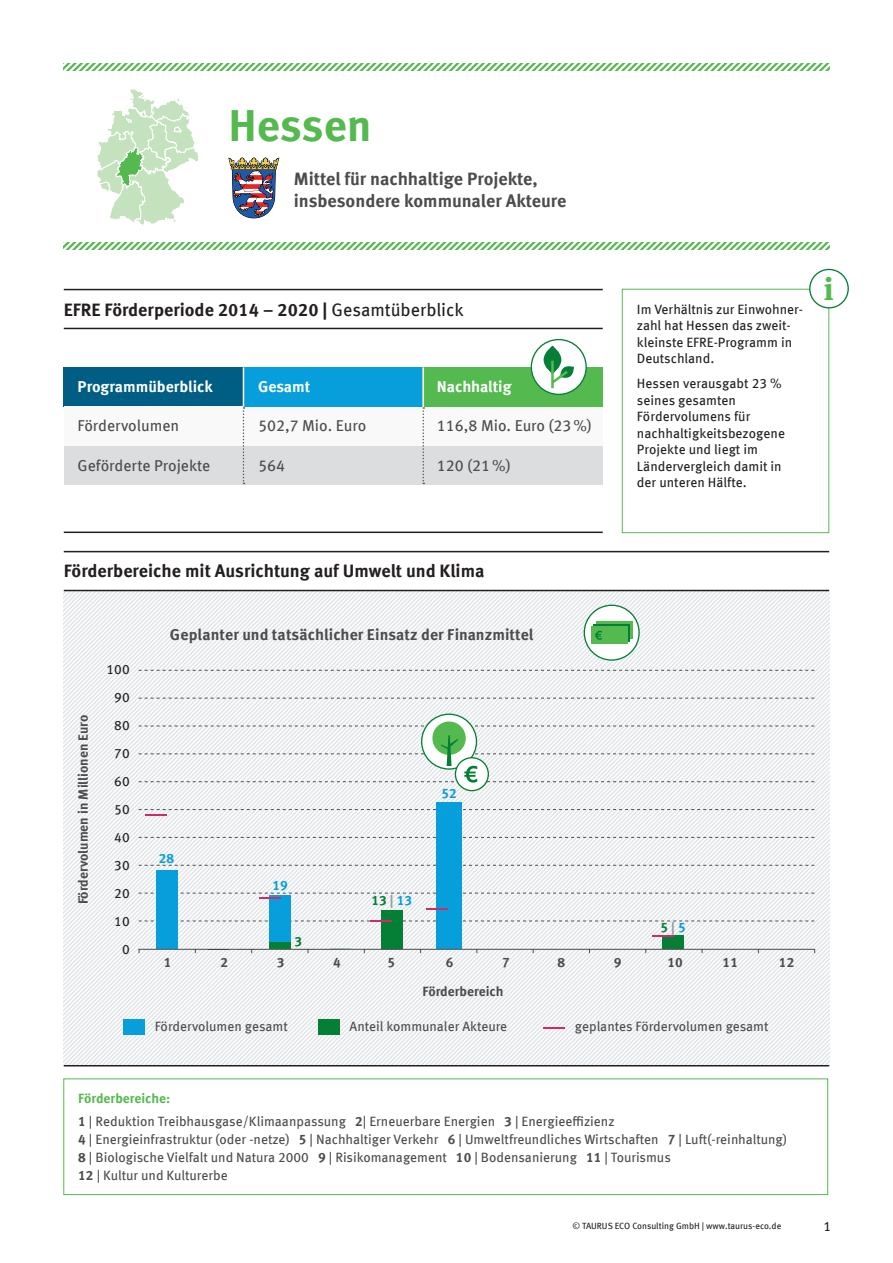
<style>
.page{position:relative;width:893px;height:1263px;background:#fff}
.page>*{position:absolute;margin:0;border:0;box-sizing:border-box;transform-origin:0 0}
.t1{font:700 45px "Meta Offc";color:#54ba4f}
.t2{font:700 31.5px "Meta Serif Offc";color:#54ba4f}
.t3{font:700 18px "Meta Offc";color:#231f20}
.t4{font:700 18px/22.5px "Meta Offc";color:#4b4c4d}
.t5{font:15.75px "Meta Offc";color:#4b4c4d}
.t6{font:700 15.75px "Meta Offc";color:#4b4c4d}
.t7{font:700 15.75px "Meta Offc";color:#fff}
.t8{font:13.5px/18px "Meta Offc";color:#4b4c4d}
.t9{font:13.5px/16.5px "Meta Offc";color:#242021}
.t10{font:700 13.5px "Meta Offc";color:#4b4c4d}
.t11{font:13.5px/28px "Meta Offc";color:#231f20;text-align:right}
.t12{font:700 13.5px "Meta Offc";color:#057e36}
.t13{font:700 13.5px "Meta Offc";color:#069edb}
.t14{font:9px "Meta Offc";color:#231f20}
.s1{font-weight:400}
.s2{color:#9a9c9f}
.s3{color:#069edb}
.s4{font-weight:700;color:#54ba4f}
.s5{font-weight:700}
</style>
<div class="page">
<svg style="left:64px;top:591px;width:765px;height:474px"></svg>
<svg style="left:139px;top:865px;width:675px;height:1px"></svg>
<svg style="left:139px;top:920px;width:675px;height:1px"></svg>
<svg style="left:139px;top:893px;width:675px;height:1px"></svg>
<svg style="left:139px;top:670px;width:675px;height:1px"></svg>
<svg style="left:139px;top:698px;width:675px;height:1px"></svg>
<svg style="left:139px;top:837px;width:675px;height:1px"></svg>
<svg style="left:139px;top:809px;width:675px;height:1px"></svg>
<svg style="left:228px;top:157px;width:51px;height:62px"></svg>
<div style="left:63px;top:1078px;width:765px;height:117px;border:1px solid #54ba4f"></div>
<hr style="left:64px;top:289px;width:539px;height:1px;background:#231f20">
<hr style="left:64px;top:328px;width:539px;height:1px;background:#231f20">
<hr style="left:64px;top:531px;width:539px;height:2px;background:#231f20">
<hr style="left:64px;top:551px;width:765px;height:1px;background:#231f20">
<hr style="left:64px;top:590px;width:765px;height:1px;background:#231f20">
<hr style="left:64px;top:1065px;width:765px;height:1px;background:#231f20">
<div style="left:270px;top:895px;width:21px;height:47px;background:#069edb"></div>
<div style="left:436px;top:803px;width:25px;height:146px;background:#069edb"></div>
<div style="left:156px;top:870px;width:22px;height:51px;background:#069edb"></div>
<div style="left:156px;top:921px;width:22px;height:28px;background:#069edb"></div>
<div style="left:662px;top:936px;width:22px;height:13px;background:#057e36"></div>
<div style="left:123px;top:1020px;width:21px;height:15px;background:#069edb"></div>
<div style="left:318px;top:1020px;width:21px;height:15px;background:#057e36"></div>
<hr style="left:543px;top:1027px;width:22px;height:2px;background:#d12a68">
<div style="left:381px;top:910px;width:21px;height:39px;background:#057e36"></div>
<svg style="left:64px;top:242px;width:765px;height:7px"></svg>
<svg style="left:64px;top:64px;width:765px;height:7px"></svg>
<svg style="left:97px;top:89px;width:102px;height:137px"></svg>
<div style="left:584px;top:605px;width:55px;height:55px;background:#fff;border-radius:50%"></div>
<div style="left:584px;top:605px;width:56px;height:56px;border:1px solid #057e36;border-radius:50%"></div>
<div style="left:596px;top:621px;width:37px;height:17px;background:#54ba4f"></div>
<svg style="left:593px;top:624px;width:37px;height:17px"></svg>
<div style="left:591px;top:627px;width:36px;height:17px;background:#54ba4f"></div>
<svg style="left:595px;top:631px;width:7px;height:9px"></svg>
<div style="left:64px;top:367px;width:180px;height:39px;background:#005d84"></div>
<div style="left:64px;top:446px;width:539px;height:39px;background:#dcdddf"></div>
<div style="left:64px;top:406px;width:539px;height:40px;background:#f9f9f9"></div>
<div style="left:243px;top:367px;width:182px;height:39px;background:#069edb"></div>
<div style="left:423px;top:367px;width:180px;height:39px;background:#54ba4f"></div>
<svg style="left:243px;top:407px;width:1px;height:77px"></svg>
<hr style="left:243px;top:367px;width:1px;height:39px;background:#fff">
<hr style="left:422px;top:367px;width:2px;height:44px;background:#fff">
<svg style="left:422px;top:407px;width:2px;height:77px"></svg>
<div style="left:531px;top:340px;width:55px;height:54px;background:#fff;border-radius:50%"></div>
<div style="left:531px;top:339px;width:56px;height:56px;border:1px solid #057e36;border-radius:50%"></div>
<svg style="left:544px;top:346px;width:17px;height:28px"></svg>
<svg style="left:551px;top:361px;width:23px;height:27px"></svg>
<div style="left:622px;top:289px;width:207px;height:244px;border:1px solid #54ba4f"></div>
<div style="left:810px;top:269px;width:38px;height:39px;background:#fff;border-radius:50%"></div>
<div style="left:809px;top:269px;width:40px;height:39px;border:1px solid #057e36;border-radius:50%"></div>
<hr style="left:146px;top:814px;width:21px;height:2px;background:#d12a68">
<hr style="left:259px;top:897px;width:22px;height:2px;background:#d12a68">
<hr style="left:426px;top:908px;width:22px;height:2px;background:#d12a68">
<hr style="left:652px;top:935px;width:21px;height:2px;background:#d12a68">
<hr style="left:139px;top:949px;width:676px;height:1px;background:#4b4c4d">
<hr style="left:370px;top:920px;width:21px;height:2px;background:#d12a68">
<div style="left:270px;top:942px;width:21px;height:7px;background:#057e36"></div>
<svg style="left:422px;top:714px;width:54px;height:55px"></svg>
<svg style="left:455px;top:758px;width:33px;height:33px"></svg>
<div style="left:455px;top:757px;width:34px;height:34px;border:1px solid #057e36;border-radius:50%"></div>
<svg style="left:139px;top:719px;width:675px;height:63px"></svg>
<h1 class="t1" style="left:229px;top:98px;width:145px">Hessen</h1>
<h3 class="t4" style="left:294px;top:168px;width:274px">Mittel für nachhaltige Projekte, insbesondere kommunaler Akteure</h3>
<h3 class="t3" style="left:64px;top:299px;width:402px">EFRE Förderperiode 2014 – 2020 | <span class="s1">Gesamtüberblick</span></h3>
<p class="t7" style="left:78px;top:378px;width:137px">Programmüberblick</p>
<p class="t7" style="left:258px;top:378px;width:54px">Gesamt</p>
<p class="t5" style="left:78px;top:417px;width:103px">Fördervolumen</p>
<p class="t5" style="left:78px;top:456px;width:134px">Geförderte Projekte</p>
<p class="t5" style="left:258px;top:417px;width:110px">502,7 Mio. Euro</p>
<p class="t5" style="left:258px;top:456px;width:28px">564</p>
<p class="t7" style="left:437px;top:378px;width:76px">Nachhaltig</p>
<p class="t5" style="left:437px;top:417px;width:156px">116,8 Mio. Euro (23%)</p>
<p class="t5" style="left:437px;top:456px;width:75px">120 (21%)</p>
<p class="t9" style="left:637px;top:301px;width:168px">Im Verhältnis zur Einwohner&shy;zahl hat Hessen das zweit&shy;kleinste EFRE-Programm in<br>Deutschland.</p>
<p class="t9" style="left:637px;top:375px;width:150px">Hessen verausgabt 23 % seines gesamten<br>Fördervolumens für nachhaltigkeitsbezogene<br>Projekte und liegt im<br>Ländervergleich damit in der unteren Hälfte.</p>
<h2 class="t2" style="left:824px;top:270px;width:11px">i</h2>
<h3 class="t3" style="left:64px;top:560px;width:422px">Förderbereiche mit Ausrichtung auf Umwelt und Klima</h3>
<p class="t10" style="left:75px;top:904px;width:191px;rotate:-90deg">Fördervolumen in Millionen Euro</p>
<p class="t11" style="left:107px;top:655px;width:25px">100<br>90<br>80<br>70<br>60<br>50<br>40<br>30<br>20<br>10<br>0</p>
<p class="t6" style="left:170px;top:625px;width:365px">Geplanter und tatsächlicher Einsatz der Finanzmittel</p>
<p class="t13" style="left:159px;top:850px;width:17px">28</p>
<p class="t13" style="left:272px;top:877px;width:17px">19</p>
<p class="t12" style="left:294px;top:933px;width:9px">3</p>
<p class="t13" style="left:441px;top:786px;width:17px">52</p>
<p class="t12" style="left:372px;top:893px;width:42px">13 <span class="s2">|</span> <span class="s3">13</span></p>
<p class="t12" style="left:661px;top:920px;width:27px">5<span class="s2">|</span> <span class="s3">5</span></p>
<p class="t10" style="left:387px;top:954px;width:9px">5</p>
<p class="t10" style="left:446px;top:954px;width:9px">6</p>
<p class="t10" style="left:614px;top:954px;width:9px">9</p>
<p class="t10" style="left:723px;top:954px;width:17px">11</p>
<p class="t10" style="left:164px;top:954px;width:9px">1</p>
<p class="t10" style="left:220px;top:954px;width:9px">2</p>
<p class="t10" style="left:277px;top:954px;width:9px">3</p>
<p class="t10" style="left:333px;top:954px;width:9px">4</p>
<p class="t10" style="left:502px;top:954px;width:9px">7</p>
<p class="t10" style="left:557px;top:954px;width:9px">8</p>
<p class="t10" style="left:667px;top:954px;width:17px">10</p>
<p class="t10" style="left:779px;top:954px;width:17px">12</p>
<p class="t10" style="left:423px;top:983px;width:83px">Förderbereich</p>
<p class="t8" style="left:155px;top:1018px;width:135px">Fördervolumen gesamt</p>
<p class="t8" style="left:350px;top:1018px;width:159px">Anteil kommunaler Akteure</p>
<p class="t8" style="left:575px;top:1018px;width:195px">geplantes Fördervolumen gesamt</p>
<p class="t8" style="left:78px;top:1088px;width:538px;line-height:22.5px"><span class="s4">Förderbereiche:<br></span><span class="s5">1</span> | Reduktion Treibhausgase/Klimaanpassung <span class="s5">2</span>| Erneuerbare Energien <span class="s5">3</span> | Energieeffizienz</p>
<p class="t8" style="left:78px;top:1130px;width:710px"><span class="s5">4</span> | Energieinfrastruktur (oder -netze) <span class="s5">5</span> | Nachhaltiger Verkehr <span class="s5">6</span> | Umweltfreundliches Wirtschaften <span class="s5">7</span> | Luft(-reinhaltung)<br><span class="s5">8</span> | Biologische Vielfalt und Natura 2000 <span class="s5">9</span> | Risikomanagement <span class="s5">10</span> | Bodensanierung <span class="s5">11</span> | Tourismus<br><span class="s5">12</span> | Kultur und Kulturerbe</p>
<p class="t14" style="left:572px;top:1221px;width:210px">© TAURUS ECO Consulting GmbH | www.taurus-eco.de</p>
<p class="t11" style="left:824px;top:1212px;width:9px">1</p>
</div>
